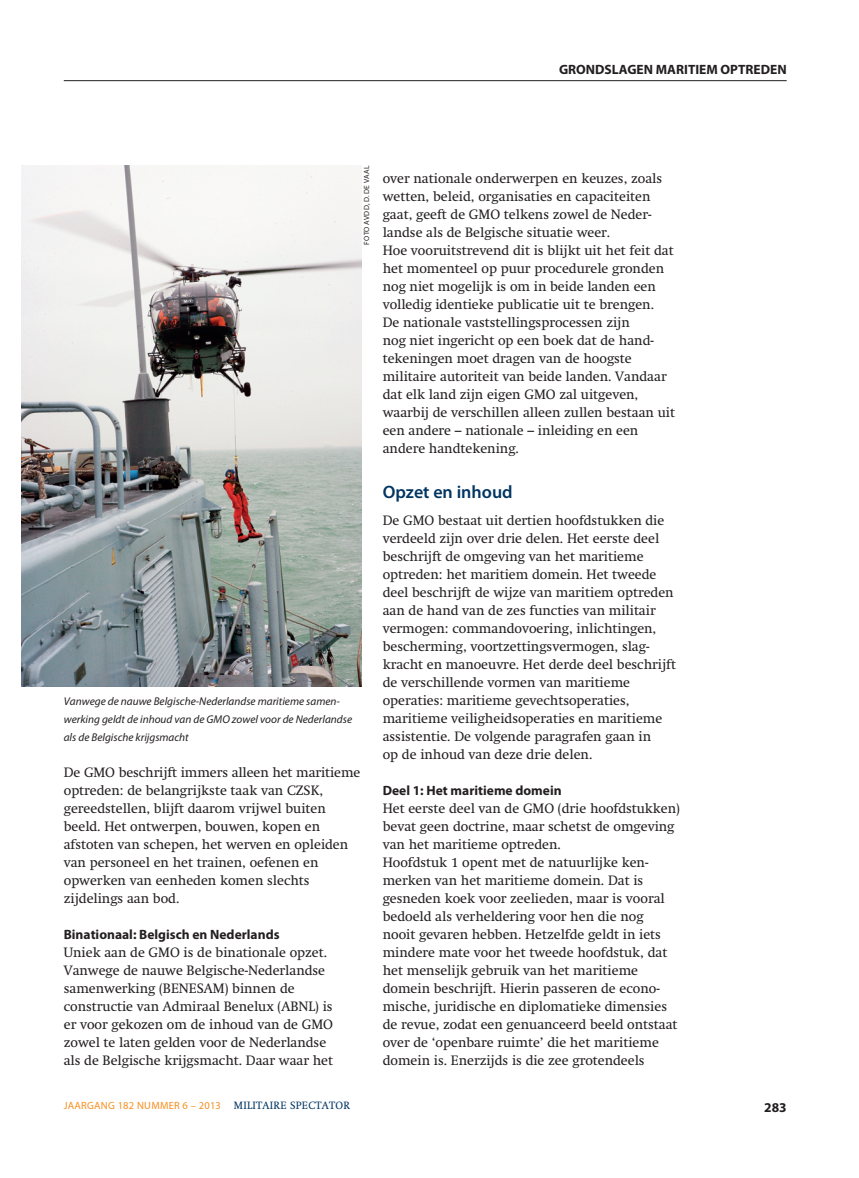
<style>
.page{position:relative;width:859px;height:1178px;background:#fff}
.page>*{position:absolute;margin:0;border:0;box-sizing:border-box;transform-origin:0 0}
.t1{font:600 18px "Myriad Pro";color:#003562}
.t2{font:13.5px/18px "Swift";color:#231f20}
.t3{font:700 13.5px "Myriad Pro";color:#231f20}
.t4{font:italic 11.25px/18px "Myriad Pro";color:#231f20}
.t5{font:10.5px "Myriad Pro";letter-spacing:.025em;color:#f68f1e}
.t6{font:7.5px "Myriad Pro";letter-spacing:.02em;color:#231f20}
.s1{font-family:"Swift";color:#003562}
</style>
<div class="page">
<hr style="left:64px;top:80px;width:723px;height:1px;background:#231f20">
<img style="left:22px;top:166px;width:339px;height:521px">
<p class="t3" style="left:559px;top:62px;width:229px">GRONDSLAGEN MARITIEM OPTREDEN</p>
<p class="t6" style="left:363px;top:245px;width:80px;rotate:-90deg">Foto AVDD, D. de Vaal</p>
<p class="t4" style="left:64px;top:693px;width:290px">Vanwege de nauwe Belgische-Nederlandse maritieme samen&shy;werking geldt de inhoud van de GMO zowel voor de Nederlandse als de Belgische krijgsmacht</p>
<p class="t2" style="left:64px;top:764px;width:298px">De GMO beschrijft immers alleen het maritieme optreden: de belangrijkste taak van CZSK, gereedstellen, blijft daarom vrijwel buiten beeld. Het ontwerpen, bouwen, kopen en afstoten van schepen, het werven en opleiden van personeel en het trainen, oefenen en opwerken van eenheden komen slechts zijdelings aan bod.</p>
<p class="t3" style="left:64px;top:927px;width:217px">Binationaal: Belgisch en Nederlands</p>
<p class="t2" style="left:64px;top:944px;width:271px">Uniek aan de GMO is de binationale opzet.<br>Vanwege de nauwe Belgische-Nederlandse samenwerking (BENESAM) binnen de constructie van Admiraal Benelux (ABNL) is er voor gekozen om de inhoud van de GMO zowel te laten gelden voor de Nederlandse als de Belgische krijgsmacht. Daar waar het</p>
<p class="t2" style="left:383px;top:170px;width:294px">over nationale onderwerpen en keuzes, zoals wetten, beleid, organisaties en capaciteiten gaat, geeft de GMO telkens zowel de Neder&shy;landse als de Belgische situatie weer.<br>Hoe vooruitstrevend dit is blijkt uit het feit dat het momenteel op puur procedurele gronden nog niet mogelijk is om in beide landen een volledig identieke publicatie uit te brengen.<br>De nationale vaststellingsprocessen zijn<br>nog niet ingericht op een boek dat de hand&shy;tekeningen moet dragen van de hoogste militaire autoriteit van beide landen. Vandaar dat elk land zijn eigen GMO zal uitgeven, waarbij de verschillen alleen zullen bestaan uit een andere – nationale – inleiding en een andere handtekening.</p>
<h1 class="t1" style="left:383px;top:482px;width:131px">Opzet en inhoud</h1>
<p class="t2" style="left:383px;top:512px;width:295px">De GMO bestaat uit dertien hoofdstukken die verdeeld zijn over drie delen. Het eerste deel beschrijft de omgeving van het maritieme optreden: het maritiem domein. Het tweede deel beschrijft de wijze van maritiem optreden aan de hand van de zes functies van militair vermogen: commandovoering, inlichtingen, bescherming, voortzettingsvermogen, slag&shy;kracht en manoeuvre. Het derde deel beschrijft de verschillende vormen van maritieme operaties: maritieme gevechtsoperaties, maritieme veiligheidsoperaties en maritieme assistentie. De volgende paragrafen gaan in<br>op de inhoud van deze drie delen.</p>
<p class="t3" style="left:383px;top:783px;width:180px">Deel 1: Het maritieme domein</p>
<p class="t2" style="left:383px;top:800px;width:299px">Het eerste deel van de GMO (drie hoofdstukken) bevat geen doctrine, maar schetst de omgeving van het maritieme optreden.<br>Hoofdstuk 1 opent met de natuurlijke ken&shy;merken van het maritieme domein. Dat is gesneden koek voor zeelieden, maar is vooral bedoeld als verheldering voor hen die nog<br>nooit gevaren hebben. Hetzelfde geldt in iets mindere mate voor het tweede hoofdstuk, dat het menselijk gebruik van het maritieme domein beschrijft. Hierin passeren de econo&shy;mische, juridische en diplomatieke dimensies de revue, zodat een genuanceerd beeld ontstaat over de ‘openbare ruimte’ die het maritieme domein is. Enerzijds is die zee grotendeels</p>
<p class="t5" style="left:64px;top:1100px;width:288px">JAARGANG 182 NUMMER 6 – 2013 <span class="s1">MILITAIRE SPECTATOR</span></p>
<p class="t3" style="left:764px;top:1099px;width:24px">283</p>
</div>
